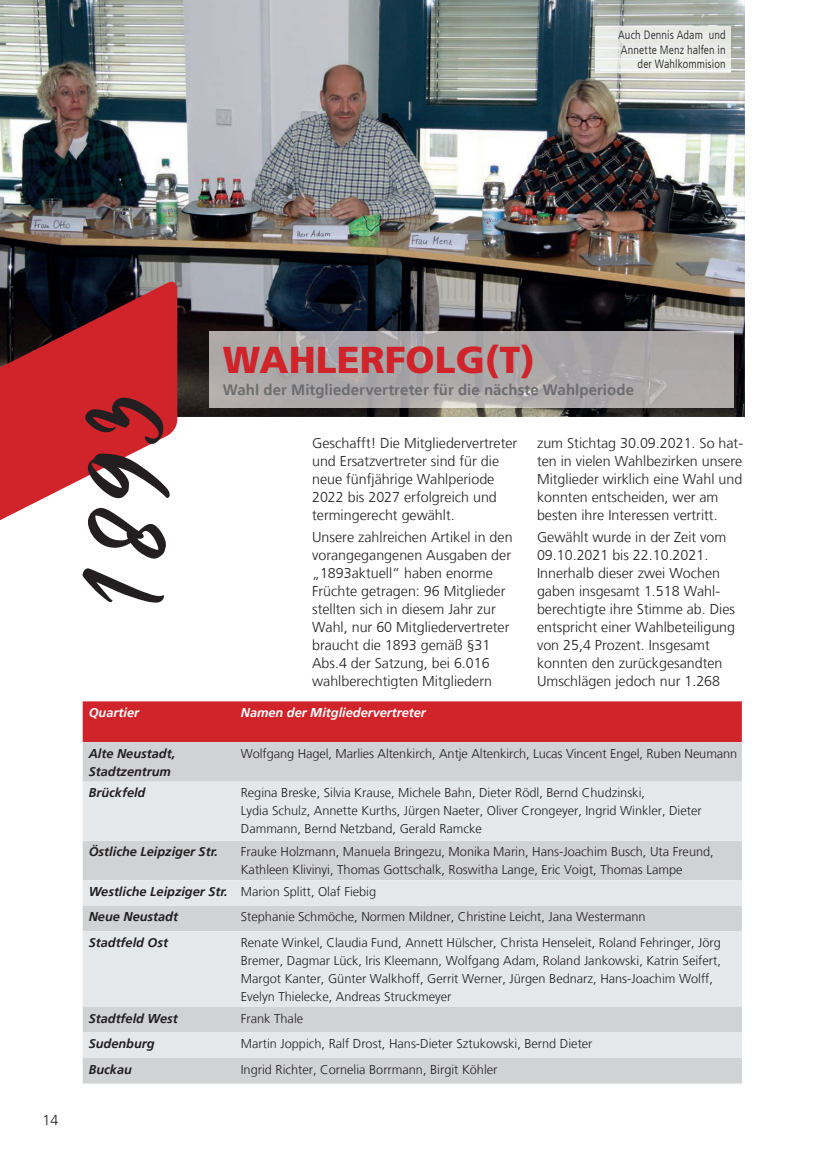
<style>
.page{position:relative;width:830px;height:1170px;background:#fff}
.page>*{position:absolute;margin:0;border:0;box-sizing:border-box;transform-origin:0 0}
.t1{font:97.5px "Clattering";color:#231f20}
.t2{font:900 37.5px "Frutiger LT Std";color:#d1232a}
.t3{font:700 15px "Frutiger LT";letter-spacing:.005em;color:#6c6d70}
.t4{font:300 14.25px/18px "Frutiger LT";color:#231f20}
.t5{font:300 12.75px/18px "Frutiger LT";color:#231f20}
.t6{font:italic 700 12.75px/18px "Frutiger LT";color:#231f20}
.t7{font:italic 700 12.75px "Frutiger LT";color:#fff}
.t8{font:300 condensed 12px/14.4px "Frutiger LT";letter-spacing:.01em;color:#231f20;text-align:right}
.s1{font-weight:300;font-style:normal}
</style>
<div class="page">
<img style="left:0;top:0;width:744px;height:417px">
<img style="left:595px;top:26px;width:135px;height:46px">
<div style="left:83px;top:701px;width:658px;height:41px;background:#d1232a"></div>
<div style="left:83px;top:742px;width:658px;height:341px;background:#d1d2d4"></div>
<svg style="left:83px;top:781px;width:658px;height:276px;background:#dee0e3"></svg>
<svg style="left:0;top:278px;width:177px;height:243px;fill:#d1232a"></svg>
<img style="left:210px;top:332px;width:523px;height:75px">
<p class="t8" style="left:618px;top:28px;width:109px">Auch Dennis Adam und<br>Annette Menz halfen in der Wahlkommision</p>
<p class="t4" style="left:43px;top:1111px;width:17px">14</p>
<h1 class="t1" style="left:72px;top:607px;width:216px;rotate:-90deg">1893</h1>
<h2 class="t2" style="left:223px;top:337px;width:313px">WAHLERFOLG(T)</h2>
<p class="t3" style="left:223px;top:381px;width:413px">Wahl der Mitgliedervertreter für die nächste Wahlperiode</p>
<p class="t4" style="left:312px;top:434px;width:207px">Geschafft! Die Mitgliedervertreter und Ersatzvertreter sind für die neue fünfjährige Wahlperiode<br>2022 bis 2027 erfolgreich und termingerecht gewählt.</p>
<p class="t4" style="left:312px;top:528px;width:202px">Unsere zahlreichen Artikel in den vorangegangenen Ausgaben der „1893aktuell“ haben enorme<br>Früchte getragen: 96 Mitglieder stellten sich in diesem Jahr zur<br>Wahl, nur 60 Mitgliedervertreter braucht die 1893 gemäß §31<br>Abs.4 der Satzung, bei 6.016 wahlberechtigten Mitgliedern</p>
<p class="t4" style="left:536px;top:434px;width:207px">zum Stichtag 30.09.2021. So hat&shy;ten in vielen Wahlbezirken unsere<br>Mitglieder wirklich eine Wahl und konnten entscheiden, wer am besten ihre Interessen vertritt.</p>
<p class="t4" style="left:536px;top:528px;width:199px">Gewählt wurde in der Zeit vom<br>09.10.2021 bis 22.10.2021.<br>Innerhalb dieser zwei Wochen gaben insgesamt 1.518 Wahl&shy;berechtigte ihre Stimme ab. Dies entspricht einer Wahlbeteiligung von 25,4 Prozent. Insgesamt konnten den zurückgesandten<br>Umschlägen jedoch nur 1.268</p>
<p class="t7" style="left:89px;top:705px;width:52px">Quartier</p>
<p class="t7" style="left:241px;top:705px;width:186px">Namen der Mitgliedervertreter</p>
<p class="t6" style="left:89px;top:744px;width:88px">Alte Neustadt,<br>Stadtzentrum</p>
<p class="t5" style="left:241px;top:744px;width:498px">Wolfgang Hagel, Marlies Altenkirch, Antje Altenkirch, Lucas Vincent Engel, Ruben Neumann</p>
<p class="t6" style="left:89px;top:783px;width:58px">Brückfeld</p>
<p class="t5" style="left:241px;top:784px;width:462px">Regina Breske, Silvia Krause, Michele Bahn, Dieter Rödl, Bernd Chudzinski,<br>Lydia Schulz, Annette Kurths, Jürgen Naeter, Oliver Crongeyer, Ingrid Winkler, Dieter<br>Dammann, Bernd Netzband, Gerald Ramcke</p>
<p class="t6" style="left:89px;top:842px;width:131px">Östliche Leipziger Str.</p>
<p class="t5" style="left:241px;top:843px;width:474px">Frauke Holzmann, Manuela Bringezu, Monika Marin, Hans-Joachim Busch, Uta Freund,<br>Kathleen Klivinyi, Thomas Gottschalk, Roswitha Lange, Eric Voigt, Thomas Lampe</p>
<p class="t6" style="left:89px;top:878px;width:289px;line-height:25.5px">Westliche Leipziger Str. <span class="s1">Marion Splitt, Olaf Fiebig<br></span>Neue Neustadt</p>
<p class="t5" style="left:241px;top:908px;width:406px">Stephanie Schmöche, Normen Mildner, Christine Leicht, Jana Westermann</p>
<p class="t6" style="left:89px;top:933px;width:81px">Stadtfeld Ost</p>
<p class="t5" style="left:241px;top:933px;width:481px">Renate Winkel, Claudia Fund, Annett Hülscher, Christa Henseleit, Roland Fehringer, Jörg Bremer, Dagmar Lück, Iris Kleemann, Wolfgang Adam, Roland Jankowski, Katrin Seifert, Margot Kanter, Günter Walkhoff, Gerrit Werner, Jürgen Bednarz, Hans-Joachim Wolff, Evelyn Thielecke, Andreas Struckmeyer</p>
<p class="t6" style="left:89px;top:1009px;width:91px">Stadtfeld West</p>
<p class="t5" style="left:241px;top:1009px;width:64px">Frank Thale</p>
<p class="t6" style="left:89px;top:1034px;width:67px">Sudenburg</p>
<p class="t5" style="left:241px;top:1034px;width:353px">Martin Joppich, Ralf Drost, Hans-Dieter Sztukowski, Bernd Dieter</p>
<p class="t6" style="left:89px;top:1060px;width:45px">Buckau</p>
<p class="t5" style="left:241px;top:1060px;width:258px">Ingrid Richter, Cornelia Borrmann, Birgit Köhler</p>
</div>
